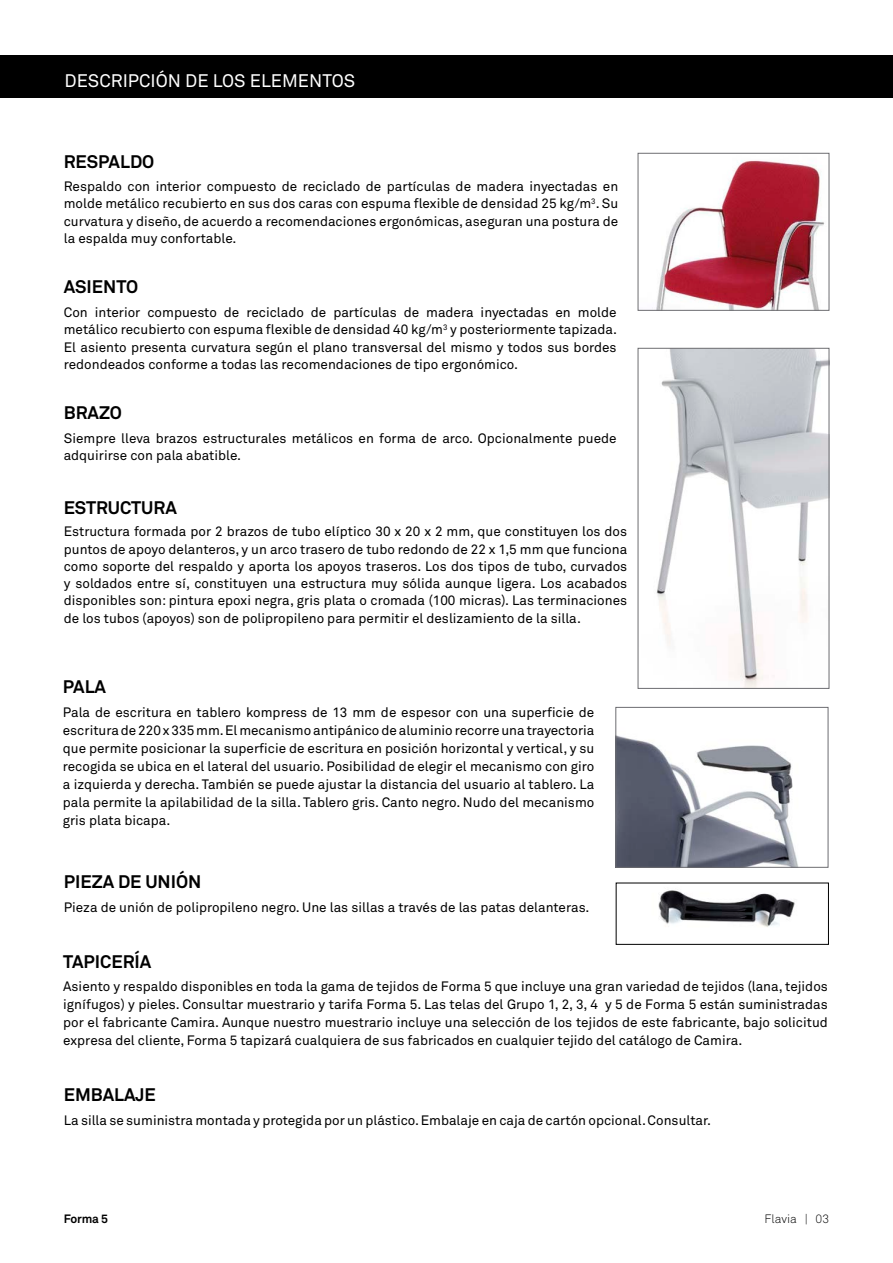
<style>
.page{position:relative;width:893px;height:1263px;background:#fff}
.page>*{position:absolute;margin:0;border:0;box-sizing:border-box;transform-origin:0 0}
.t1{font:700 18px "Akkurat";color:#000}
.t2{font:18px "Akkurat";color:#fff}
.t3{font:13.5px/17.2px "Akkurat";color:#000;text-align:justify}
.t4{font:300 12px "Akkurat";color:#000}
.t5{font:700 12px "Akkurat";letter-spacing:-.02em;color:#000}
</style>
<div class="page">
<div style="left:0;top:55px;width:893px;height:43px;background:#000"></div>
<img style="left:656px;top:160px;width:169px;height:148px">
<img style="left:656px;top:350px;width:171px;height:336px">
<img style="left:618px;top:736px;width:180px;height:129px">
<div style="left:616px;top:707px;width:212px;height:160px;border:1px solid #6d6d71"></div>
<img style="left:658px;top:890px;width:137px;height:37px">
<h1 class="t2" style="left:65px;top:69px;width:292px">DESCRIPCIÓN DE LOS ELEMENTOS</h1>
<h1 class="t1" style="left:64px;top:150px;width:92px">RESPALDO</h1>
<p class="t3" style="left:64px;top:178px;width:556px">Respaldo con interior compuesto de reciclado de partículas de madera inyectadas en molde metálico recubierto en sus dos caras con espuma flexible de densidad 25 kg/m<sup>3</sup>. Su curvatura y diseño, de acuerdo a recomendaciones ergonómicas, aseguran una postura de la espalda muy confortable.</p>
<h1 class="t1" style="left:64px;top:276px;width:76px">ASIENTO</h1>
<p class="t3" style="left:64px;top:303px;width:555px">Con interior compuesto de reciclado de partículas de madera inyectadas en molde metálico recubierto con espuma flexible de densidad 40 kg/m<sup>3</sup> y posteriormente tapizada.<br>El asiento presenta curvatura según el plano transversal del mismo y todos sus bordes redondeados conforme a todas las recomendaciones de tipo ergonómico.</p>
<h1 class="t1" style="left:64px;top:402px;width:60px">BRAZO</h1>
<p class="t3" style="left:64px;top:429px;width:554px">Siempre lleva brazos estructurales metálicos en forma de arco. Opcionalmente puede adquirirse con pala abatible.</p>
<h1 class="t1" style="left:64px;top:496px;width:115px">ESTRUCTURA</h1>
<p class="t3" style="left:64px;top:523px;width:565px">Estructura formada por 2 brazos de tubo elíptico 30 x 20 x 2 mm, que constituyen los dos puntos de apoyo delanteros, y un arco trasero de tubo redondo de 22 x 1,5 mm que funciona como soporte del respaldo y aporta los apoyos traseros. Los dos tipos de tubo, curvados y soldados entre sí, constituyen una estructura muy sólida aunque ligera. Los acabados disponibles son: pintura epoxi negra, gris plata o cromada (100 micras). Las terminaciones de los tubos (apoyos) son de polipropileno para permitir el deslizamiento de la silla.</p>
<h1 class="t1" style="left:63px;top:676px;width:45px">PALA</h1>
<p class="t3" style="left:63px;top:703px;width:533px;line-height:18px">Pala de escritura en tablero kompress de 13 mm de espesor con una superficie de escritura de 220 x 335 mm. El mecanismo antipánico de aluminio recorre una trayectoria que permite posicionar la superficie de escritura en posición horizontal y vertical, y su recogida se ubica en el lateral del usuario. Posibilidad de elegir el mecanismo con giro a izquierda y derecha. También se puede ajustar la distancia del usuario al tablero. La pala permite la apilabilidad de la silla. Tablero gris. Canto negro. Nudo del mecanismo gris plata bicapa.</p>
<h1 class="t1" style="left:64px;top:870px;width:139px">PIEZA DE UNIÓN</h1>
<p class="t3" style="left:64px;top:898px;width:527px">Pieza de unión de polipropileno negro. Une las sillas a través de las patas delanteras.</p>
<h1 class="t1" style="left:63px;top:950px;width:90px">TAPICERÍA</h1>
<p class="t3" style="left:63px;top:977px;width:766px;line-height:18px">Asiento y respaldo disponibles en toda la gama de tejidos de Forma 5 que incluye una gran variedad de tejidos (lana, tejidos ignífugos) y pieles. Consultar muestrario y tarifa Forma 5. Las telas del Grupo 1, 2, 3, 4 y 5 de Forma 5 están suministradas por el fabricante Camira. Aunque nuestro muestrario incluye una selección de los tejidos de este fabricante, bajo solicitud expresa del cliente, Forma 5 tapizará cualquiera de sus fabricados en cualquier tejido del catálogo de Camira.</p>
<h1 class="t1" style="left:64px;top:1083px;width:94px">EMBALAJE</h1>
<p class="t3" style="left:64px;top:1111px;width:649px">La silla se suministra montada y protegida por un plástico. Embalaje en caja de cartón opcional. Consultar.</p>
<p class="t5" style="left:64px;top:1211px;width:46px">Forma 5</p>
<p class="t4" style="left:764px;top:1211px;width:66px">Flavia | 03</p>
</div>
